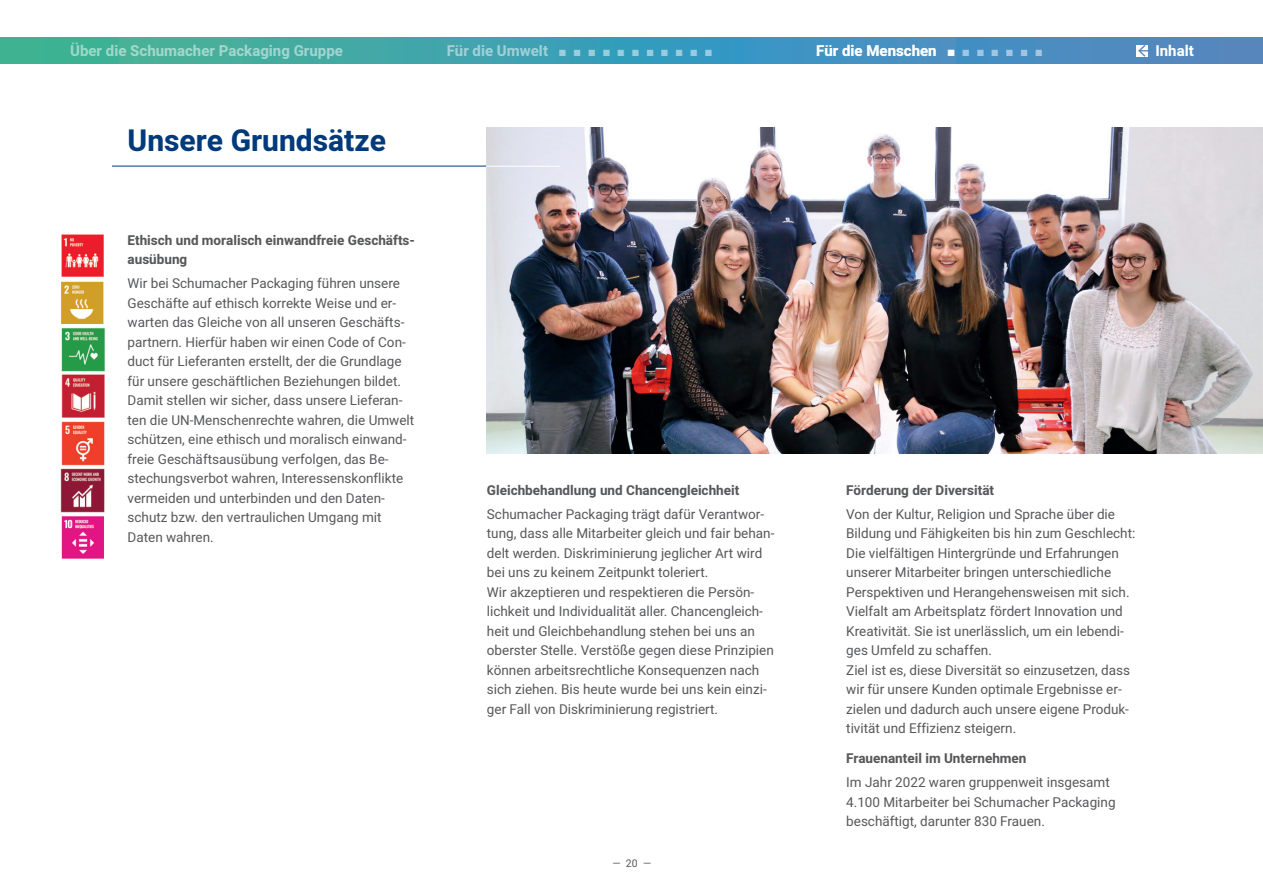
<style>
.page{position:relative;width:1263px;height:893px;background:#fff}
.page>*{position:absolute;margin:0;border:0;box-sizing:border-box;transform-origin:0 0}
.t1{font:700 30px "Heebo";color:#013a7a}
.t2{font:700 15px "Heebo";color:#fff}
.t3{font:13.5px/19.5px "Heebo";color:#57585a}
.t4{font:700 13.5px/19.5px "Heebo";color:#57585a}
.t5{font:10.5px "Heebo";color:#57585a}
</style>
<div class="page">
<img style="left:62px;top:516px;width:42px;height:42px">
<img style="left:62px;top:234px;width:42px;height:43px">
<img style="left:62px;top:282px;width:42px;height:42px">
<img style="left:61px;top:327px;width:45px;height:44px">
<img style="left:60px;top:374px;width:45px;height:139px">
<hr style="left:112px;top:166px;width:502px;height:1px;background:#013a7a">
<svg style="left:0;top:37px;width:1263px;height:27px;background:#429cb2"></svg>
<img style="left:487px;top:128px;width:776px;height:326px">
<hr style="left:487px;top:166px;width:73px;height:1px;background:#fff">
<svg style="left:1137px;top:43px;width:11px;height:15px"></svg>
<p class="t2" style="left:70px;top:40px;width:274px">Über die Schumacher Packaging Gruppe</p>
<p class="t2" style="left:447px;top:41px;width:267px">Für die Umwelt ■ ■ ■ ■ ■ ■ ■ ■ ■ ■ ■</p>
<p class="t2" style="left:816px;top:41px;width:227px">Für die Menschen ■ ■ ■ ■ ■ ■ ■</p>
<p class="t2" style="left:1155px;top:41px;width:40px">Inhalt</p>
<p class="t1" style="left:128px;top:119px;width:260px">Unsere Grundsätze</p>
<p class="t4" style="left:128px;top:230px;width:289px">Ethisch und moralisch einwandfreie Geschäfts&shy;ausübung</p>
<p class="t3" style="left:128px;top:274px;width:274px">Wir bei Schumacher Packaging führen unsere</p>
<p class="t3" style="left:128px;top:293px;width:270px">Geschäfte auf ethisch korrekte Weise und er-</p>
<p class="t3" style="left:128px;top:313px;width:280px">warten das Gleiche von all unseren Geschäfts&shy;partnern. Hierfür haben wir einen Code of Con&shy;duct für Lieferanten erstellt, der die Grundlage für unsere geschäftlichen Beziehungen bildet.</p>
<p class="t3" style="left:128px;top:391px;width:288px">Damit stellen wir sicher, dass unsere Lieferan&shy;ten die UN-Menschenrechte wahren, die Umwelt schützen, eine ethisch und moralisch einwand&shy;freie Geschäftsausübung verfolgen, das Be-</p>
<p class="t3" style="left:128px;top:469px;width:277px">stechungsverbot wahren, Interessenskonflikte</p>
<p class="t3" style="left:128px;top:488px;width:259px">vermeiden und unterbinden und den Daten-</p>
<p class="t3" style="left:128px;top:508px;width:256px">schutz bzw. den vertraulichen Umgang mit<br>Daten wahren.</p>
<p class="t4" style="left:487px;top:480px;width:254px">Gleichbehandlung und Chancengleichheit</p>
<p class="t3" style="left:487px;top:504px;width:279px">Schumacher Packaging trägt dafür Verantwor-</p>
<p class="t3" style="left:487px;top:524px;width:289px">tung, dass alle Mitarbeiter gleich und fair behan&shy;delt werden. Diskriminierung jeglicher Art wird bei uns zu keinem Zeitpunkt toleriert.</p>
<p class="t3" style="left:487px;top:582px;width:288px">Wir akzeptieren und respektieren die Persön&shy;lichkeit und Individualität aller. Chancengleich&shy;heit und Gleichbehandlung stehen bei uns an oberster Stelle. Verstöße gegen diese Prinzipien können arbeitsrechtliche Konsequenzen nach sich ziehen. Bis heute wurde bei uns kein einzi&shy;ger Fall von Diskriminierung registriert.</p>
<p class="t5" style="left:613px;top:856px;width:40px">— 20 —</p>
<p class="t4" style="left:846px;top:480px;width:149px">Förderung der Diversität</p>
<p class="t3" style="left:846px;top:504px;width:270px">Von der Kultur, Religion und Sprache über die</p>
<p class="t3" style="left:846px;top:524px;width:291px">Bildung und Fähigkeiten bis hin zum Geschlecht:<br>Die vielfältigen Hintergründe und Erfahrungen unserer Mitarbeiter bringen unterschiedliche Perspektiven und Herangehensweisen mit sich.<br>Vielfalt am Arbeitsplatz fördert Innovation und Kreativität. Sie ist unerlässlich, um ein lebendi&shy;ges Umfeld zu schaffen.</p>
<p class="t3" style="left:846px;top:660px;width:285px">Ziel ist es, diese Diversität so einzusetzen, dass</p>
<p class="t3" style="left:846px;top:680px;width:277px">wir für unsere Kunden optimale Ergebnisse er-</p>
<p class="t3" style="left:846px;top:699px;width:284px">zielen und dadurch auch unsere eigene Produk-</p>
<p class="t3" style="left:846px;top:719px;width:171px">tivität und Effizienz steigern.</p>
<p class="t4" style="left:846px;top:749px;width:182px">Frauenanteil im Unternehmen</p>
<p class="t3" style="left:846px;top:773px;width:265px">Im Jahr 2022 waren gruppenweit insgesamt</p>
<p class="t3" style="left:846px;top:792px;width:271px">4.100 Mitarbeiter bei Schumacher Packaging</p>
<p class="t3" style="left:846px;top:812px;width:200px">beschäftigt, darunter 830 Frauen.</p>
</div>
